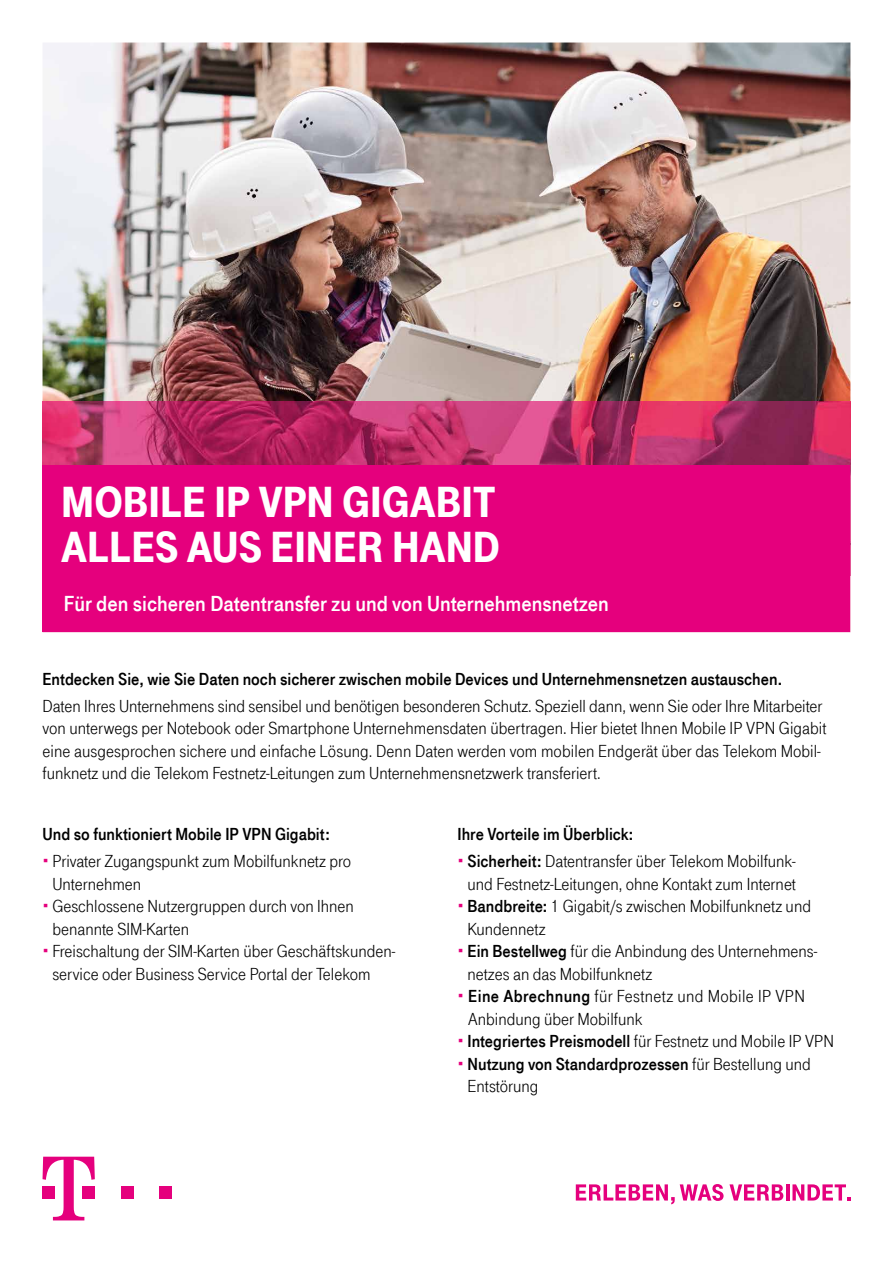
<style>
.page{position:relative;width:893px;height:1263px;background:#fff}
.page>*{position:absolute;margin:0;border:0;box-sizing:border-box;transform-origin:0 0}
.t1{font:900 45px/45px "Tele Grotesk Headline";color:#fff}
.t2{font:22.5px "Tele Grotesk Fett";color:#fff}
.t3{font:18px/22.5px "Tele Grotesk Norm";color:#000}
.t4{font:18px "Tele Grotesk Fett";color:#000}
.s1{font-family:"Tele Grotesk Fett"}
.s2{font-family:"Tele Grotesk Norm"}
</style>
<div class="page">
<img style="left:43px;top:43px;width:807px;height:358px">
<img style="left:43px;top:401px;width:807px;height:64px">
<div style="left:43px;top:465px;width:807px;height:167px;background:#e5007d"></div>
<div style="left:121px;top:1186px;width:13px;height:13px;background:#e5007d"></div>
<div style="left:159px;top:1186px;width:13px;height:13px;background:#e5007d"></div>
<svg style="left:43px;top:1157px;width:52px;height:63px"></svg>
<svg style="left:576px;top:1184px;width:207px;height:20px"></svg>
<hr style="left:786px;top:1184px;width:3px;height:16px;background:#e5007d">
<svg style="left:792px;top:1184px;width:58px;height:16px"></svg>
<h1 class="t1" style="left:61px;top:480px;width:440px">MOBILE IP VPN GIGABIT<br>ALLES AUS EINER HAND</h1>
<p class="t2" style="left:64px;top:591px;width:547px">Für den sicheren Datentransfer zu und von Unternehmensnetzen</p>
<p class="t4" style="left:43px;top:669px;width:741px">Entdecken Sie, wie Sie Daten noch sicherer zwischen mobile Devices und Unternehmensnetzen austauschen.</p>
<p class="t3" style="left:43px;top:695px;width:786px">Daten Ihres Unternehmens sind sensibel und benötigen besonderen Schutz. Speziell dann, wenn Sie oder Ihre Mitarbeiter von unterwegs per Notebook oder Smartphone Unternehmensdaten übertragen. Hier bietet Ihnen Mobile IP VPN Gigabit eine ausgesprochen sichere und einfache Lösung. Denn Daten werden vom mobilen Endgerät über das Telekom Mobil&shy;funknetz und die Telekom Festnetz-Leitungen zum Unternehmensnetzwerk transferiert.</p>
<p class="t4" style="left:42px;top:824px;width:289px">Und so funktioniert Mobile IP VPN Gigabit:</p>
<p class="t3" style="left:52px;top:850px;width:344px">Privater Zugangspunkt zum Mobilfunknetz pro Unternehmen<br>Geschlossene Nutzergruppen durch von Ihnen benannte SIM-Karten<br>Freischaltung der SIM-Karten über Geschäftskunden&shy;service oder Business Service Portal der Telekom</p>
<p class="t4" style="left:458px;top:824px;width:177px">Ihre Vorteile im Überblick:</p>
<p class="t3" style="left:468px;top:850px;width:368px"><span class="s1">Sicherheit:</span> Datentransfer über Telekom Mobilfunk-<br>und Festnetz-Leitungen, ohne Kontakt zum Internet <span class="s1">Bandbreite:</span> 1 Gigabit/s zwischen Mobilfunknetz und Kundennetz<br><span class="s1">Ein Bestellweg</span> für die Anbindung des Unternehmens&shy;netzes an das Mobilfunknetz<br><span class="s1">Eine Abrechnung</span> für Festnetz und Mobile IP VPN Anbindung über Mobilfunk<br><span class="s1">Integriertes Preismodell</span> für Festnetz und Mobile IP VPN</p>
<p class="t4" style="left:468px;top:1053px;width:345px">Nutzung von Standardprozessen <span class="s2">für Bestellung und</span></p>
<p class="t3" style="left:468px;top:1075px;width:72px">Entstörung</p>
</div>
